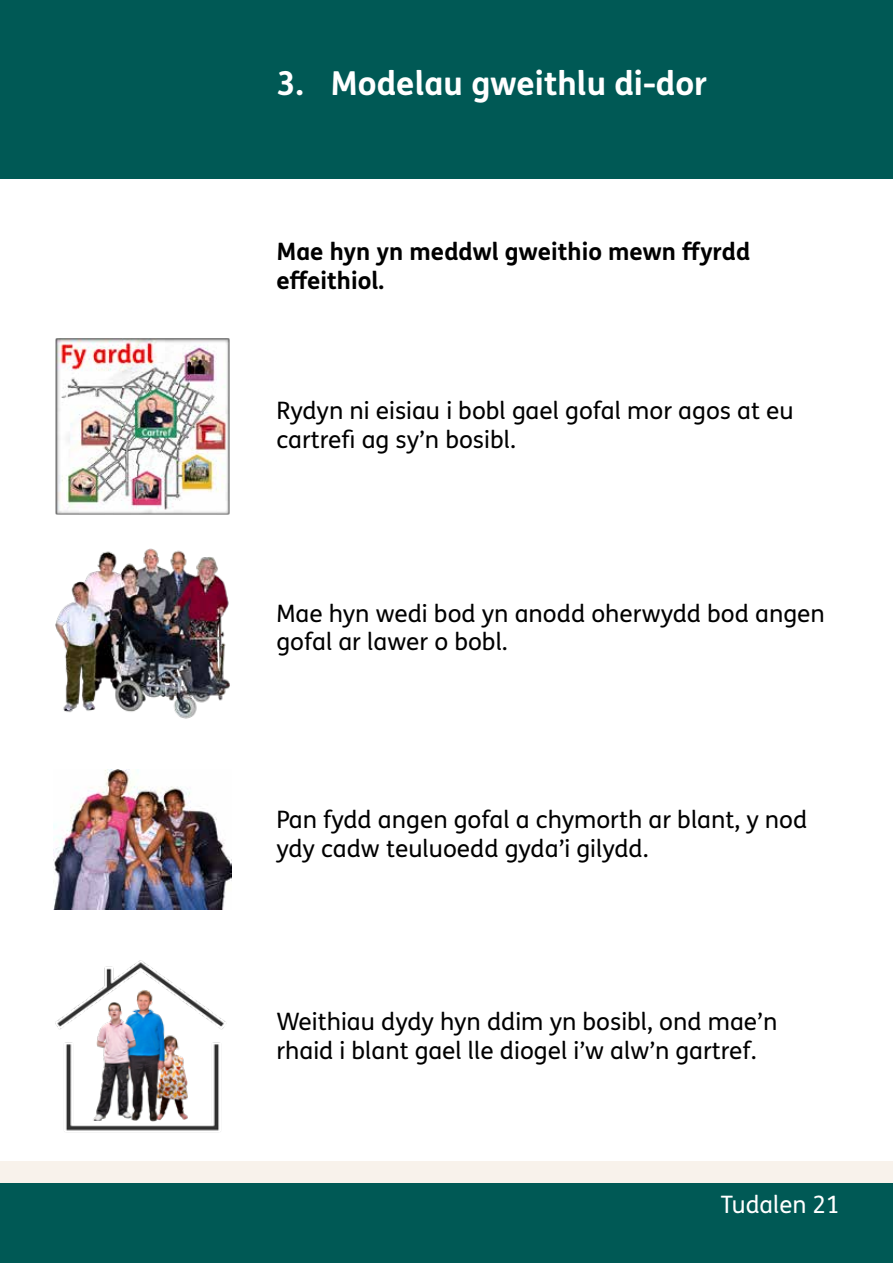
<style>
.page{position:relative;width:893px;height:1263px;background:#fff}
.page>*{position:absolute;margin:0;border:0;box-sizing:border-box;transform-origin:0 0}
.t1{font:700 33px "FS Me Pro";color:#fff}
.Bodytext_-_P{font:24px/28.8px "FS Me Pro";color:#000}
.Bodytext_-_P-2{font:700 24px/28.8px "FS Me Pro";color:#000}
.t2{font:24px "FS Me Pro";color:#fff}
</style>
<div class="page">
<div style="left:0;top:1161px;width:893px;height:96px;background:#f8f2eb"></div>
<div style="left:0;top:1183px;width:893px;height:80px;background:#005955"></div>
<img style="left:55px;top:338px;width:175px;height:177px">
<img style="left:53px;top:769px;width:179px;height:140px">
<img style="left:55px;top:960px;width:171px;height:173px">
<img style="left:55px;top:548px;width:175px;height:171px">
<div style="left:0;top:0;width:893px;height:179px;background:#005955"></div>
<h3 class="t1" style="left:276px;top:58px;width:432px">3. Modelau gweithlu di-dor</h3>
<p class="Bodytext_-_P-2" style="left:276px;top:236px;width:475px">Mae hyn yn meddwl gweithio mewn ffyrdd effeithiol.</p>
<p class="Bodytext_-_P" style="left:276px;top:396px;width:519px">Rydyn ni eisiau i bobl gael gofal mor agos at eu cartrefi ag sy’n bosibl.</p>
<p class="Bodytext_-_P" style="left:276px;top:598px;width:550px">Mae hyn wedi bod yn anodd oherwydd bod angen gofal ar lawer o bobl.</p>
<p class="Bodytext_-_P" style="left:276px;top:805px;width:532px">Pan fydd angen gofal a chymorth ar blant, y nod ydy cadw teuluoedd gyda’i gilydd.</p>
<p class="Bodytext_-_P" style="left:276px;top:1007px;width:502px">Weithiau dydy hyn ddim yn bosibl, ond mae’n rhaid i blant gael lle diogel i’w alw’n gartref.</p>
<p class="t2" style="left:721px;top:1188px;width:120px">Tudalen 21</p>
</div>
